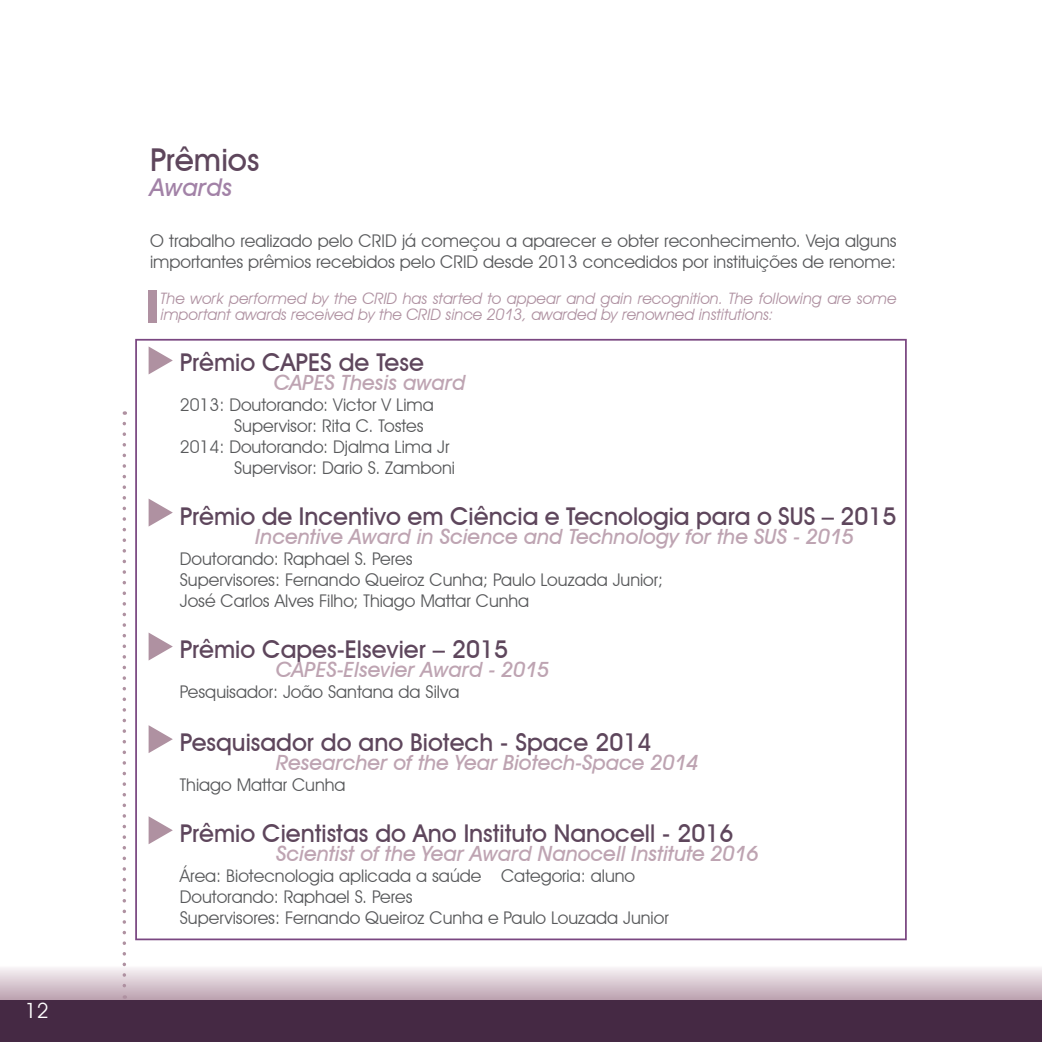
<style>
.page{position:relative;width:1042px;height:1042px;background:#fff}
.page>*{position:absolute;margin:0;border:0;box-sizing:border-box;transform-origin:0 0}
.t1{font:500 31.5px "Avant Garde IT Cby BT";color:#5e465c}
.t2{font:500 24.5px "Avant Garde IT Cby BT";color:#5e465c}
.t3{font:italic 500 24.5px "Avant Garde IT Cby BT";color:#a282a7}
.t4{font:italic 500 21px "Avant Garde IT Cby BT";color:#bea4b2}
.t5{font:21px "Avant Garde IT Cby BT";color:#fff}
.t6{font:17.5px/21px "Avant Garde IT Cby BT";color:#58595b}
.t7{font:italic 15.75px/15.8px "Avant Garde IT Cby BT";color:#af91a1}
</style>
<div class="page">
<div style="left:0;top:999px;width:1042px;height:43px;background:#452944"></div>
<svg style="left:0;top:968px;width:1042px;height:32px;background:#d8c8d0"></svg>
<div style="left:135px;top:339px;width:772px;height:601px;background:#fff;border:2px solid #7a4781"></div>
<div style="left:148px;top:290px;width:9px;height:33px;background:#af91a1"></div>
<svg style="left:149px;top:347px;width:24px;height:27px"></svg>
<svg style="left:149px;top:499px;width:24px;height:27px"></svg>
<svg style="left:149px;top:633px;width:24px;height:27px"></svg>
<svg style="left:149px;top:725px;width:24px;height:28px"></svg>
<svg style="left:149px;top:816px;width:24px;height:28px"></svg>
<svg style="left:123px;top:423px;width:3px;height:576px"></svg>
<p class="t5" style="left:25px;top:997px;width:25px">12</p>
<h1 class="t1" style="left:150px;top:141px;width:111px">Prêmios</h1>
<h2 class="t3" style="left:150px;top:172px;width:83px">Awards</h2>
<p class="t6" style="left:150px;top:230px;width:748px">O trabalho realizado pelo CRID já começou a aparecer e obter reconhecimento. Veja alguns importantes prêmios recebidos pelo CRID desde 2013 concedidos por instituições de renome:</p>
<p class="t7" style="left:161px;top:291px;width:737px">The work performed by the CRID has started to appear and gain recognition. The following are some important awards received by the CRID since 2013, awarded by renowned institutions:</p>
<h2 class="t2" style="left:180px;top:347px;width:246px">Prêmio CAPES de Tese</h2>
<p class="t4" style="left:274px;top:370px;width:193px">CAPES Thesis award</p>
<p class="t6" style="left:180px;top:394px;width:255px">2013: Doutorando: Victor V Lima</p>
<p class="t6" style="left:234px;top:415px;width:191px">Supervisor: Rita C. Tostes</p>
<p class="t6" style="left:180px;top:436px;width:271px">2014: Doutorando: Djalma Lima Jr</p>
<p class="t6" style="left:234px;top:457px;width:222px">Supervisor: Dario S. Zamboni</p>
<h2 class="t2" style="left:180px;top:501px;width:718px">Prêmio de Incentivo em Ciência e Tecnologia para o SUS – 2015</h2>
<p class="t4" style="left:255px;top:524px;width:600px">Incentive Award in Science and Technology for the SUS - 2015</p>
<p class="t6" style="left:180px;top:548px;width:485px">Doutorando: Raphael S. Peres<br>Supervisores: Fernando Queiroz Cunha; Paulo Louzada Junior;<br>José Carlos Alves Filho; Thiago Mattar Cunha</p>
<h2 class="t2" style="left:180px;top:634px;width:330px">Prêmio Capes-Elsevier – 2015</h2>
<p class="t4" style="left:276px;top:657px;width:275px">CAPES-Elsevier Award - 2015</p>
<p class="t6" style="left:180px;top:681px;width:281px">Pesquisador: João Santana da Silva</p>
<h2 class="t2" style="left:180px;top:727px;width:473px">Pesquisador do ano Biotech - Space 2014</h2>
<p class="t4" style="left:276px;top:750px;width:424px">Researcher of the Year Biotech-Space 2014</p>
<p class="t6" style="left:180px;top:774px;width:167px">Thiago Mattar Cunha</p>
<h2 class="t2" style="left:180px;top:818px;width:555px">Prêmio Cientistas do Ano Instituto Nanocell - 2016</h2>
<p class="t4" style="left:276px;top:841px;width:484px">Scientist of the Year Award Nanocell Institute 2016</p>
<p class="t6" style="left:180px;top:865px;width:490px">Área: Biotecnologia aplicada a saúde Categoria: aluno<br>Doutorando: Raphael S. Peres<br>Supervisores: Fernando Queiroz Cunha e Paulo Louzada Junior</p>
</div>
